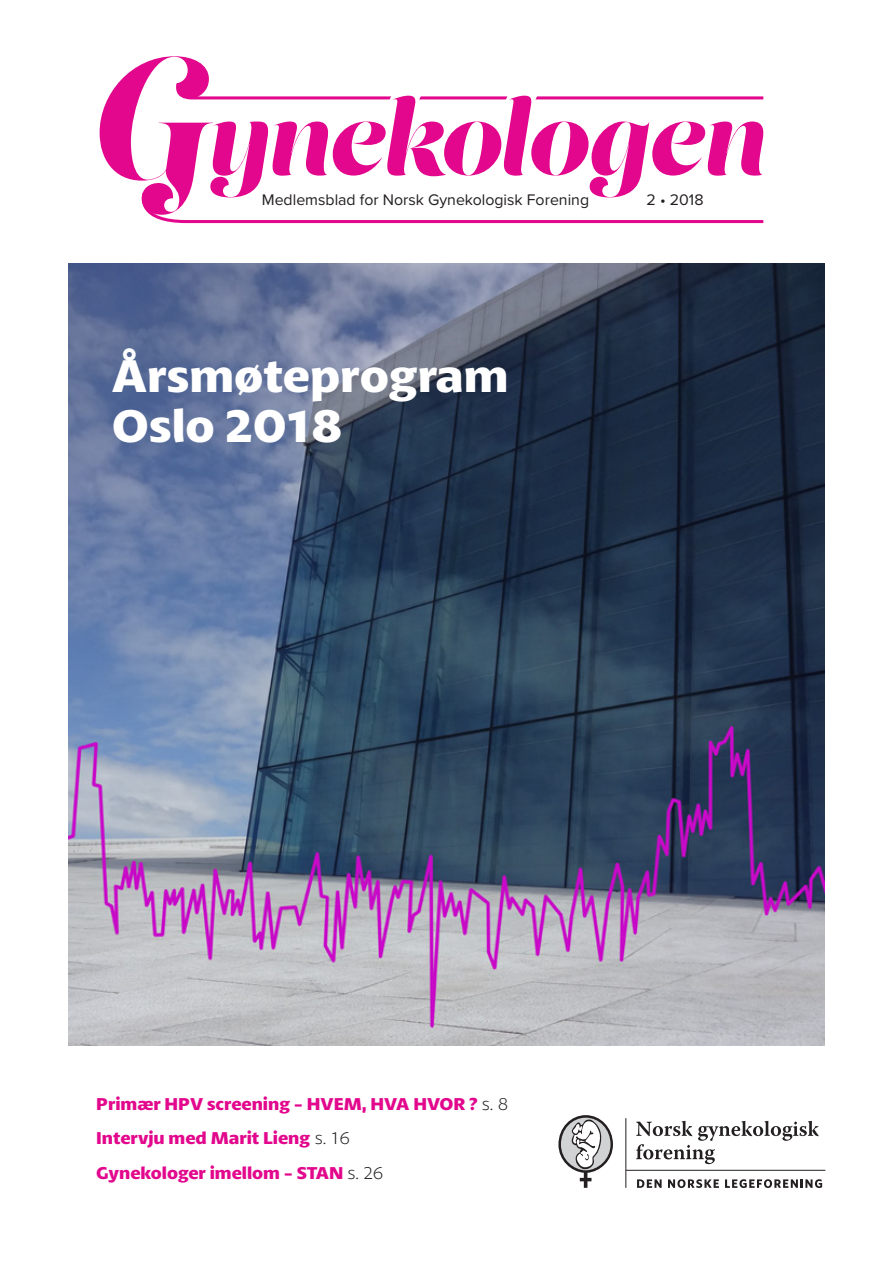
<style>
.page{position:relative;width:893px;height:1263px;background:#fff}
.page>*{position:absolute;margin:0;border:0;box-sizing:border-box;transform-origin:0 0}
.t1{font:700 48px/49.5px "Petala Pro";color:#fff}
.t2{font:700 18px/34.5px "Petala Pro";color:#e2078c}
.t3{font:15.9px "Proxima Nova";color:#231f20}
.s1{font-weight:300;color:#231f20}
</style>
<div class="page">
<svg style="left:636px;top:1121px;width:183px;height:43px"></svg>
<hr style="left:626px;top:1118px;width:1px;height:70px;background:#231f20">
<hr style="left:626px;top:1170px;width:199px;height:1px;background:#231f20">
<svg style="left:637px;top:1179px;width:25px;height:9px"></svg>
<svg style="left:668px;top:1179px;width:51px;height:9px"></svg>
<svg style="left:725px;top:1179px;width:97px;height:9px"></svg>
<svg style="left:558px;top:1115px;width:55px;height:73px"></svg>
<svg style="left:151px;top:215px;width:613px;height:9px"></svg>
<svg style="left:100px;top:56px;width:664px;height:159px"></svg>
<img style="left:68px;top:263px;width:757px;height:783px">
<p class="t3" style="left:262px;top:188px;width:329px">Medlemsblad for Norsk Gynekologisk Forening</p>
<p class="t3" style="left:647px;top:188px;width:58px">2 • 2018</p>
<h1 class="t1" style="left:112px;top:352px;width:398px">Årsmøteprogram<br>Oslo 2018</h1>
<p class="t2" style="left:96px;top:1086px;width:414px">Primær HPV screening - HVEM, HVA HVOR ? <span class="s1">s. 8<br></span>Intervju med Marit Lieng <span class="s1">s. 16<br></span>Gynekologer imellom - STAN <span class="s1">s. 26</span></p>
</div>
